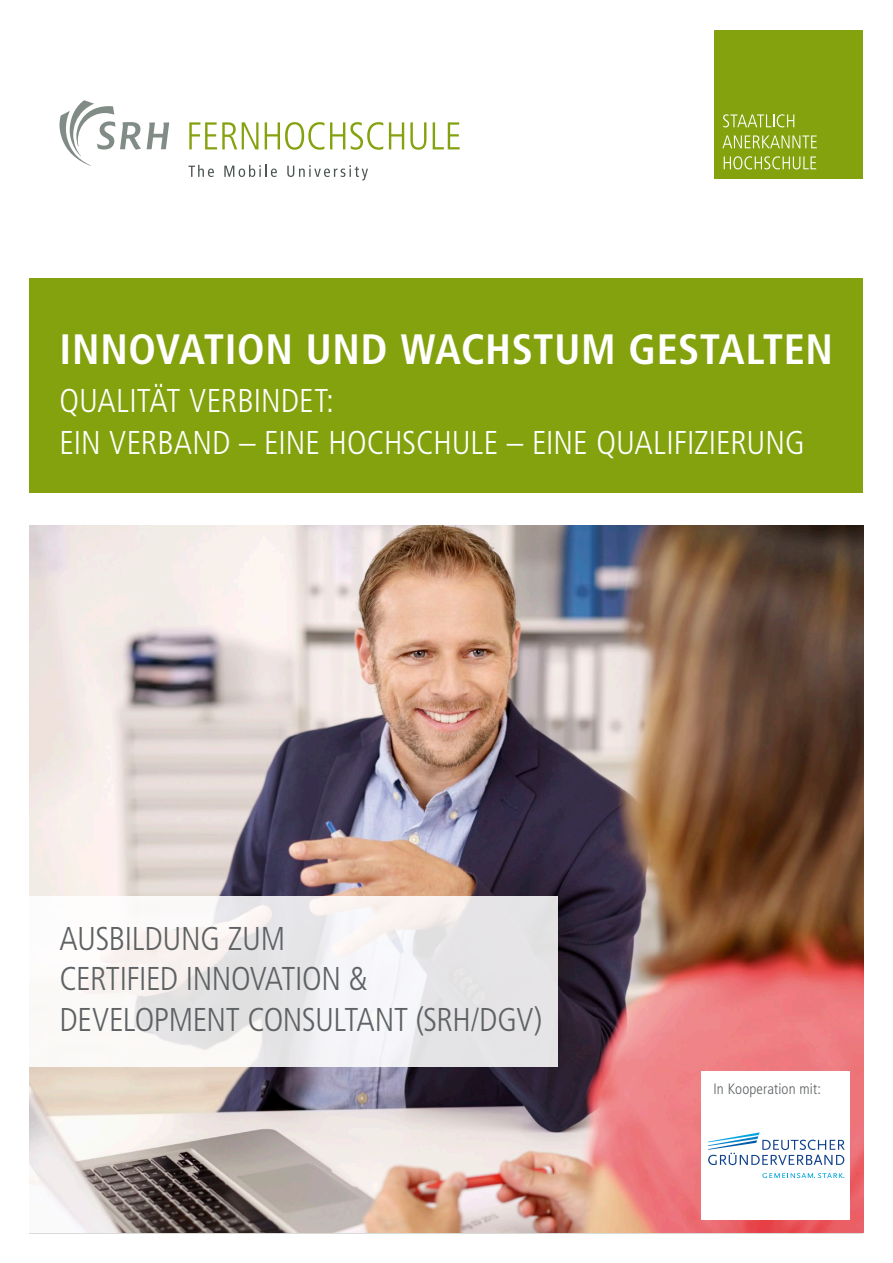
<style>
.page{position:relative;width:893px;height:1263px;background:#fff}
.page>*{position:absolute;margin:0;border:0;box-sizing:border-box;transform-origin:0 0}
.t1{font:700 condensed 42.45px "Frutiger LT Std";letter-spacing:.015em;color:#fff}
.t2{font:300 condensed 33px/40.5px "Frutiger LT Std";letter-spacing:-.015em;color:#5e6264}
.t3{font:300 condensed 33px/42px "Frutiger LT Std";color:#fff}
.t4{font:300 condensed 15px "Frutiger LT Std";color:#5e6264}
</style>
<div class="page">
<img style="left:30px;top:525px;width:833px;height:707px">
<svg style="left:30px;top:897px;width:527px;height:170px"></svg>
<div style="left:30px;top:279px;width:833px;height:214px;background:#84a20d"></div>
<div style="left:714px;top:30px;width:149px;height:149px;background:#84a20d"></div>
<svg style="left:723px;top:114px;width:71px;height:13px"></svg>
<svg style="left:722px;top:135px;width:95px;height:13px"></svg>
<svg style="left:724px;top:156px;width:92px;height:13px"></svg>
<svg style="left:147px;top:122px;width:22px;height:27px"></svg>
<svg style="left:60px;top:100px;width:81px;height:66px"></svg>
<svg style="left:189px;top:122px;width:69px;height:27px"></svg>
<svg style="left:265px;top:122px;width:59px;height:28px"></svg>
<svg style="left:330px;top:122px;width:53px;height:28px"></svg>
<svg style="left:389px;top:122px;width:15px;height:27px"></svg>
<svg style="left:410px;top:122px;width:16px;height:28px"></svg>
<svg style="left:433px;top:122px;width:27px;height:27px"></svg>
<svg style="left:188px;top:165px;width:26px;height:12px"></svg>
<svg style="left:224px;top:165px;width:53px;height:12px"></svg>
<svg style="left:287px;top:165px;width:81px;height:15px"></svg>
<div style="left:702px;top:1071px;width:148px;height:148px;background:#fff"></div>
<svg style="left:708px;top:1132px;width:137px;height:33px"></svg>
<svg style="left:762px;top:1173px;width:82px;height:5px"></svg>
<p class="t1" style="left:60px;top:324px;width:775px">INNOVATION UND WACHSTUM GESTALTEN</p>
<p class="t3" style="left:60px;top:380px;width:746px">QUALITÄT VERBINDET:<br>EIN VERBAND – EINE HOCHSCH ULE – EINE QUALIFIZIERUNG</p>
<p class="t2" style="left:60px;top:918px;width:484px">AUSBILDUNG ZUM<br>CERTIFIED I NNOVATION &amp;<br>DEVELOPMENT CONSULTANT (SRH/DGV)</p>
<p class="t4" style="left:713px;top:1080px;width:109px">I N KOOPERATION MIT:</p>
</div>
